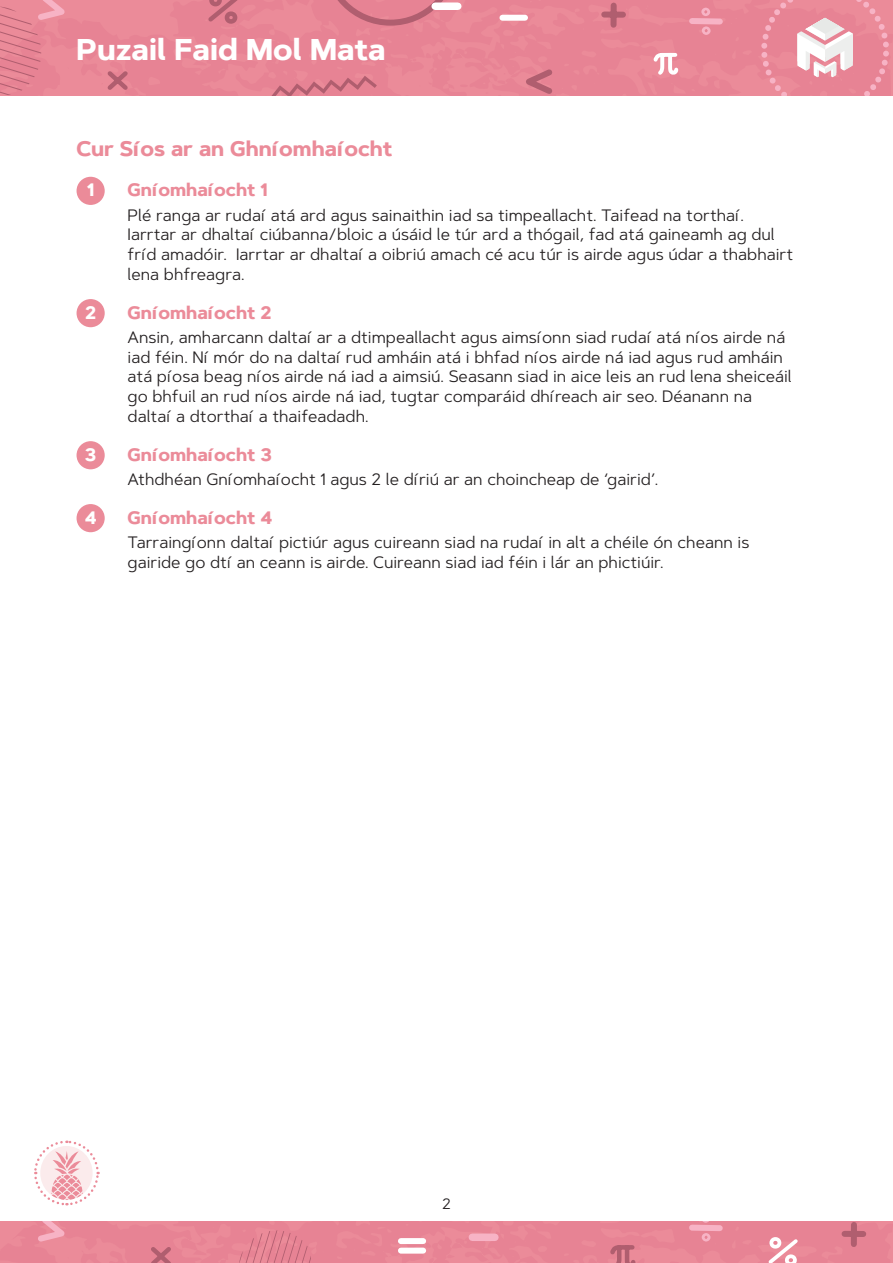
<style>
.page{position:relative;width:893px;height:1263px;background:#fff}
.page>*{position:absolute;margin:0;border:0;box-sizing:border-box;transform-origin:0 0}
.t1{font:700 30px "Artegra Sans";color:#fff}
.H2_Shape_and_Space{font:700 21px "Artegra Sans";color:#eb8b99}
.H3_ShapeandSpace{font:700 18px "Artegra Sans";color:#eb8b99}
.H3_Number{font:700 18px "Artegra Sans";color:#fff}
.Body{font:16.5px/19.8px "Artegra Sans";color:#231f20}
.t2{font:15px "Artegra Sans";color:#231f20}
</style>
<div class="page">
<div style="left:0;top:0;width:893px;height:96px;background:#e78394"></div>
<svg style="left:271px;top:76px;width:106px;height:20px;background:#da7b8b"></svg>
<svg style="left:103px;top:67px;width:29px;height:27px"></svg>
<svg style="left:0;top:0;width:75px;height:95px;background:#e68796"></svg>
<svg style="left:514px;top:64px;width:43px;height:32px"></svg>
<div style="left:502px;top:15px;width:23px;height:6px;background:#fff"></div>
<svg style="left:686px;top:5px;width:40px;height:33px"></svg>
<div style="left:604px;top:12px;width:19px;height:6px;background:#b05e6f"></div>
<div style="left:610px;top:6px;width:7px;height:19px;background:#b05e6f"></div>
<svg style="left:652px;top:51px;width:28px;height:27px"></svg>
<svg style="left:323px;top:0;width:135px;height:26px;background:#dd7d8e"></svg>
<svg style="left:204px;top:0;width:38px;height:27px"></svg>
<svg style="left:761px;top:0;width:128px;height:96px;background:#eb9ba8"></svg>
<div style="left:435px;top:3px;width:23px;height:7px;background:#fff"></div>
<svg style="left:0;top:1221px;width:893px;height:42px;background:#e78797"></svg>
<svg style="left:34px;top:1140px;width:66px;height:66px"></svg>
<div style="left:77px;top:177px;width:28px;height:28px;background:#eb8b99;border-radius:50%"></div>
<div style="left:77px;top:299px;width:28px;height:28px;background:#eb8b99;border-radius:50%"></div>
<div style="left:77px;top:441px;width:28px;height:28px;background:#eb8b99;border-radius:50%"></div>
<div style="left:77px;top:504px;width:28px;height:28px;background:#eb8b99;border-radius:50%"></div>
<h1 class="t1" style="left:77px;top:28px;width:311px">Puzail Faid Mol Mata</h1>
<p class="H2_Shape_and_Space" style="left:77px;top:133px;width:318px">Cur Síos ar an Ghníomhaíocht</p>
<p class="H3_Number" style="left:87px;top:177px;width:9px">1</p>
<p class="H3_ShapeandSpace" style="left:128px;top:177px;width:142px">Gníomhaíocht 1</p>
<p class="Body" style="left:128px;top:204px;width:618px">Plé ranga ar rudaí atá ard agus sainaithin iad sa timpeallacht. Taifead na torthaí.</p>
<p class="Body" style="left:128px;top:224px;width:667px">Iarrtar ar dhaltaí ciúbanna/bloic a úsáid le túr ard a thógail, fad atá gaineamh ag dul fríd amadóir. Iarrtar ar dhaltaí a oibriú amach cé acu túr is airde agus údar a thabhairt lena bhfreagra.</p>
<p class="H3_Number" style="left:85px;top:299px;width:12px">2</p>
<p class="H3_ShapeandSpace" style="left:128px;top:299px;width:145px">Gníomhaíocht 2</p>
<p class="Body" style="left:128px;top:327px;width:666px">Ansin, amharcann daltaí ar a dtimpeallacht agus aimsíonn siad rudaí atá níos airde ná iad féin. Ní mór do na daltaí rud amháin atá i bhfad níos airde ná iad agus rud amháin atá píosa beag níos airde ná iad a aimsiú. Seasann siad in aice leis an rud lena sheiceáil go bhfuil an rud níos airde ná iad, tugtar comparáid dhíreach air seo. Déanann na daltaí a dtorthaí a thaifeadadh.</p>
<p class="H3_Number" style="left:85px;top:441px;width:13px">3</p>
<p class="H3_ShapeandSpace" style="left:128px;top:441px;width:146px">Gníomhaíocht 3</p>
<p class="Body" style="left:128px;top:469px;width:532px">Athdhéan Gníomhaíocht 1 agus 2 le díriú ar an choincheap de ‘gairid’.</p>
<p class="H3_Number" style="left:85px;top:504px;width:13px">4</p>
<p class="H3_ShapeandSpace" style="left:128px;top:504px;width:146px">Gníomhaíocht 4</p>
<p class="Body" style="left:128px;top:532px;width:623px">Tarraingíonn daltaí pictiúr agus cuireann siad na rudaí in alt a chéile ón cheann is gairide go dtí an ceann is airde. Cuireann siad iad féin i lár an phictiúir.</p>
<p class="t2" style="left:442px;top:1193px;width:10px">2</p>
</div>
